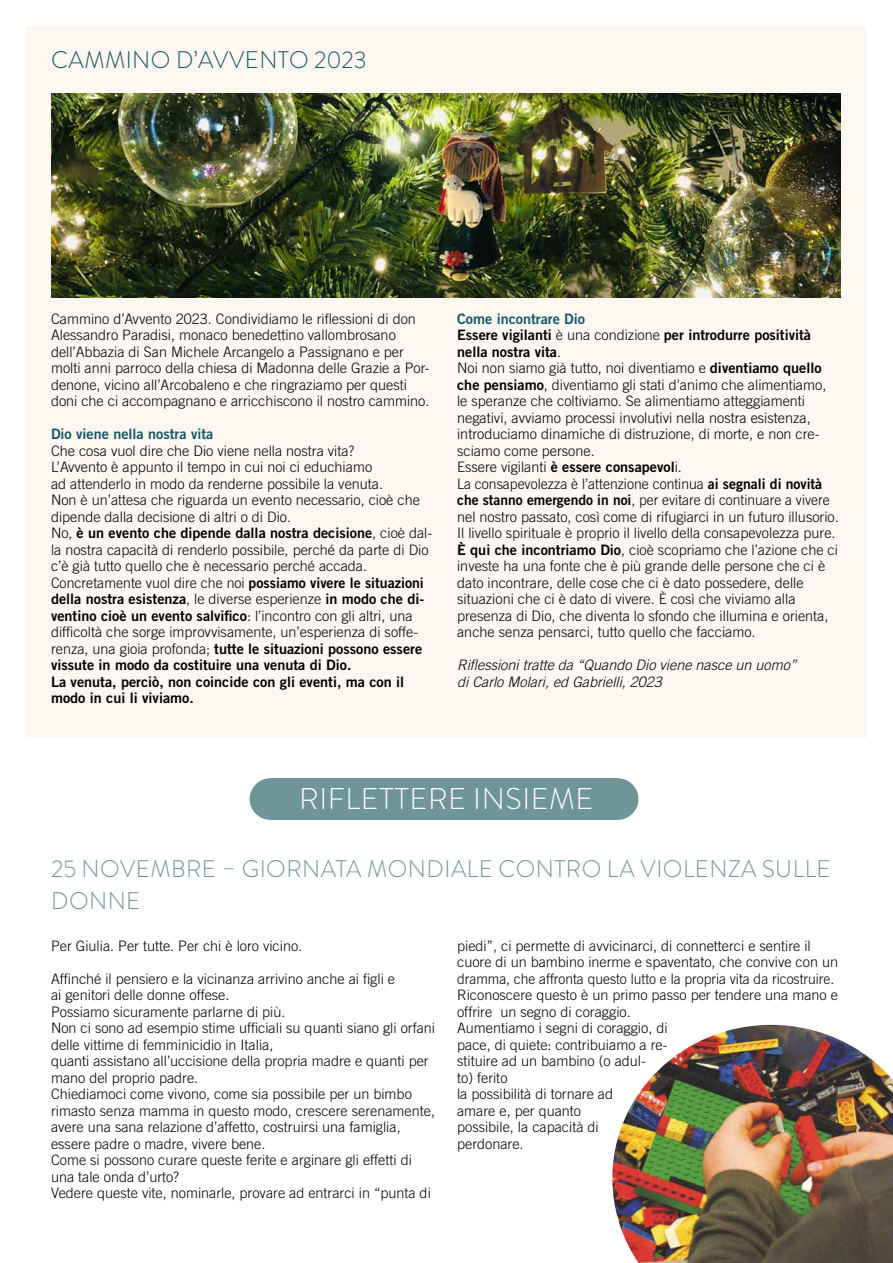
<style>
.page{position:relative;width:893px;height:1263px;background:#fff}
.page>*{position:absolute;margin:0;border:0;box-sizing:border-box;transform-origin:0 0}
.t1{font:300 30px "Brandon Grotesque";letter-spacing:.02em;color:#fff}
.t2{font:300 24px/31.5px "Brandon Grotesque";letter-spacing:.02em;color:#6f9598}
.t3{font:300 24px "Brandon Grotesque";letter-spacing:.02em;color:#145767}
.t4{font:300 14.4px/16.5px "Trade Gothic LT Std";color:#000}
.t5{font:14.4px/16.5px "Trade Gothic LT Std Bd 2";color:#000}
.t6{font:italic 300 14.4px/16.5px "Trade Gothic LT Std";color:#000}
.t7{font:14.4px "Trade Gothic LT Std Bd 2";color:#145767}
.s1{font-family:"Trade Gothic LT Std";font-weight:300}
.s2{font-family:"Trade Gothic LT Std Bd 2";font-weight:400}
.s3{color:#145767}
</style>
<div class="page">
<div style="left:26px;top:26px;width:841px;height:712px;background:#fcf7f0"></div>
<div style="left:270px;top:778px;width:348px;height:42px;background:#6f9598"></div>
<div style="left:250px;top:778px;width:41px;height:42px;background:#6f9598;border-radius:50%"></div>
<div style="left:597px;top:778px;width:41px;height:42px;background:#6f9598;border-radius:50%"></div>
<img style="left:52px;top:93px;width:788px;height:205px">
<img style="left:612px;top:1025px;width:281px;height:238px">
<h2 class="t3" style="left:51px;top:43px;width:317px">CAMMINO D’AVVENTO 2023</h2>
<p class="t4" style="left:51px;top:310px;width:380px">Cammino d’Avvento 2023. Condividiamo le riflessioni di don Alessandro Paradisi, monaco benedettino vallombrosano dell’Abbazia di San Michele Arcangelo a Passignano e per molti anni parroco della chiesa di Madonna delle Grazie a Por&shy;denone, vicino all’Arcobaleno e che ringraziamo per questi doni che ci accompagnano e arricchiscono il nostro cammino.</p>
<p class="t7" style="left:51px;top:425px;width:164px">Dio viene nella nostra vita</p>
<p class="t4" style="left:51px;top:442px;width:370px">Che cosa vuol dire che Dio viene nella nostra vita?<br>L’Avvento è appunto il tempo in cui noi ci educhiamo<br>ad attenderlo in modo da renderne possibile la venuta.<br>Non è un’attesa che riguarda un evento necessario, cioè che dipende dalla decisione di altri o di Dio.</p>
<p class="t5" style="left:51px;top:524px;width:383px"><span class="s1">No,</span> è un evento che dipende dalla nostra decisione<span class="s1">, cioè dal-</span></p>
<p class="t4" style="left:51px;top:541px;width:379px">la nostra capacità di renderlo possibile, perché da parte di Dio c’è già tutto quello che è necessario perché accada.<br>Concretamente vuol dire che noi <span class="s2">possiamo vivere le situazioni</span></p>
<p class="t5" style="left:51px;top:590px;width:375px">della nostra esistenza<span class="s1">, le diverse esperienze</span> in modo che di&shy;ventino cioè un evento salvifico<span class="s1">: l’incontro con gli altri, una</span></p>
<p class="t4" style="left:51px;top:624px;width:369px">difficoltà che sorge improvvisamente, un’esperienza di soffe-</p>
<p class="t5" style="left:51px;top:640px;width:373px"><span class="s1">renza, una gioia profonda;</span> tutte le situazioni possono essere vissute in modo da costituire una venuta di Dio.<br>La venuta, perciò, non coincide con gli eventi, ma con il modo in cui li viviamo.</p>
<p class="t5" style="left:457px;top:310px;width:355px"><span class="s3">Come incontrare Dio<br></span>Essere vigilanti <span class="s1">è una condizione</span> per introdurre positività nella nostra vita<span class="s1">.</span></p>
<p class="t4" style="left:457px;top:360px;width:383px">Noi non siamo già tutto, noi diventiamo e <span class="s2">diventiamo quello che pensiamo</span>, diventiamo gli stati d’animo che alimentiamo, le speranze che coltiviamo. Se alimentiamo atteggiamenti negativi, avviamo processi involutivi nella nostra esistenza, introduciamo dinamiche di distruzione, di morte, e non cre&shy;sciamo come persone.<br>Essere vigilanti <span class="s2">è essere consapevol</span>i.<br>La consapevolezza è l’attenzione continua <span class="s2">ai segnali di novità che stanno emergendo in noi</span>, per evitare di continuare a vivere nel nostro passato, così come di rifugiarci in un futuro illusorio.<br>Il livello spirituale è proprio il livello della consapevolezza pure.<br><span class="s2">È qui che incontriamo Dio</span>, cioè scopriamo che l’azione che ci investe ha una fonte che è più grande delle persone che ci è dato incontrare, delle cose che ci è dato possedere, delle situazioni che ci è dato di vivere. È così che viviamo alla presenza di Dio, che diventa lo sfondo che illumina e orienta, anche senza pensarci, tutto quello che facciamo.</p>
<p class="t6" style="left:457px;top:657px;width:341px">Riflessioni tratte da “Quando Dio viene nasce un uomo” di Carlo Molari, ed Gabrielli, 2023</p>
<h1 class="t1" style="left:299px;top:778px;width:296px">RIFLETTERE INSIEME</h1>
<h2 class="t2" style="left:51px;top:853px;width:781px">25 NOVEMBRE – GIORNATA MONDIALE CONTRO LA VIOLENZA SULLE<br>DONNE</h2>
<p class="t4" style="left:51px;top:937px;width:253px">Per Giulia. Per tutte. Per chi è loro vicino.</p>
<p class="t4" style="left:51px;top:970px;width:386px">Affinché il pensiero e la vicinanza arrivino anche ai figli e<br>ai genitori delle donne offese.<br>Possiamo sicuramente parlarne di più.<br>Non ci sono ad esempio stime ufficiali su quanti siano gli orfani delle vittime di femminicidio in Italia,<br>quanti assistano all’uccisione della propria madre e quanti per mano del proprio padre.<br>Chiediamoci come vivono, come sia possibile per un bimbo rimasto senza mamma in questo modo, crescere serenamente, avere una sana relazione d’affetto, costruirsi una famiglia, essere padre o madre, vivere bene.<br>Come si possono curare queste ferite e arginare gli effetti di una tale onda d’urto?<br>Vedere queste vite, nominarle, provare ad entrarci in “punta di</p>
<p class="t4" style="left:457px;top:937px;width:382px">piedi”, ci permette di avvicinarci, di connetterci e sentire il cuore di un bambino inerme e spaventato, che convive con un dramma, che affronta questo lutto e la propria vita da ricostruire.<br>Riconoscere questo è un primo passo per tendere una mano e offrire un segno di coraggio.<br>Aumentiamo i segni di coraggio, di<br>pace, di quiete: contribuiamo a re-<br>stituire ad un bambino (o adul-<br>to) ferito<br>la possibilità di tornare ad<br>amare e, per quanto<br>possibile, la capacità di<br>perdonare.</p>
</div>
